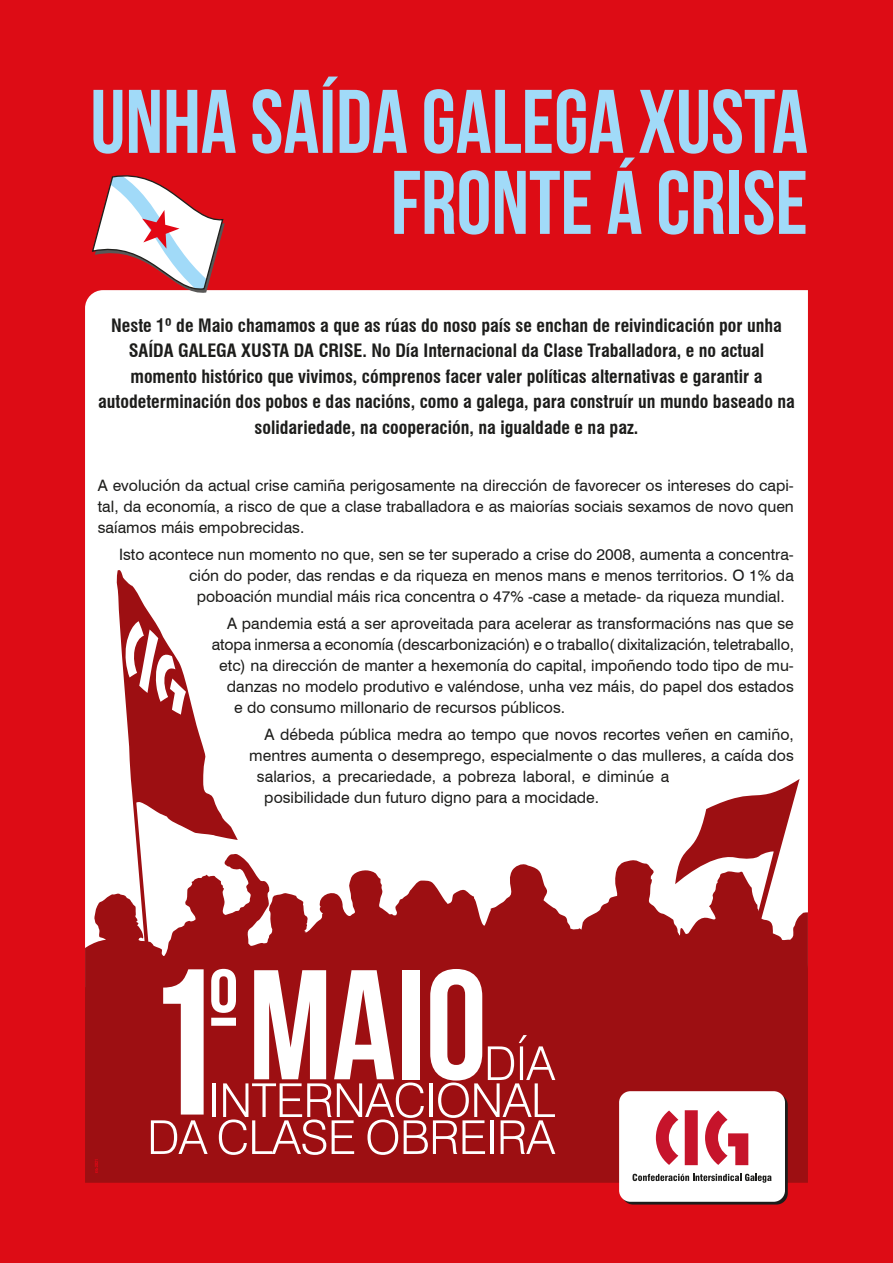
<style>
.page{position:relative;width:893px;height:1263px;background:#dd0c15}
.page>*{position:absolute;margin:0;border:0;box-sizing:border-box;transform-origin:0 0}
._0{font:90px "Bebas Neue";color:#a1daf8}
.Entradilla{font:700 condensed 18px/25.5px "Swiss 721 BT";color:#1d1d1b;text-align:center}
._0-2{font:15.75px "Swiss 721 BT";color:#1d1d1b}
._0_Sen{font:15.75px/21px "Swiss 721 BT";color:#1d1d1b;text-align:justify}
</style>
<div class="page">
<div style="left:85px;top:290px;width:723px;height:280px;background:#fff"></div>
<svg style="left:85px;top:570px;width:723px;height:613px;background:#daa4a6"></svg>
<svg style="left:151px;top:969px;width:404px;height:186px;background:#c06668"></svg>
<svg style="left:95px;top:1159px;width:3px;height:14px"></svg>
<div style="left:622px;top:1094px;width:166px;height:110px;background:#1d1d1b;border-radius:11px"></div>
<div style="left:619px;top:1091px;width:166px;height:111px;background:#fff;border-radius:11px"></div>
<svg style="left:656px;top:1110px;width:92px;height:55px"></svg>
<svg style="left:632px;top:1174px;width:139px;height:9px"></svg>
<svg style="left:91px;top:175px;width:134px;height:119px"></svg>
<p class="_0" style="left:90px;top:72px;width:719px">UNHA SAÍDA GALEGA XUSTA</p>
<p class="_0" style="left:391px;top:153px;width:419px">FRONTE Á CRISE</p>
<p class="Entradilla" style="left:98px;top:312px;width:698px">Neste 1º de Maio chamamos a que as rúas do noso país se enchan de reivindicación por unha SAÍDA GALEGA XUSTA DA CRISE. No Día Internacional da Clase Traballadora, e no actual momento histórico que vivimos, cómprenos facer valer políticas alternativas e garantir a autodeterminación dos pobos e das nacións, como a galega, para construír un mundo baseado na solidariedade, na cooperación, na igualdade e na paz.</p>
<p class="_0_Sen" style="left:98px;top:475px;width:698px">A evolución da actual crise camiña perigosamente na dirección de favorecer os intereses do capi&shy;tal, da economía, a risco de que a clase traballadora e as maiorías sociais sexamos de novo quen saíamos máis empobrecidas.</p>
<p class="_0-2" style="left:119px;top:545px;width:676px">Isto acontece nun momento no que, sen se ter superado a crise do 2008, aumenta a concentra-</p>
<p class="_0-2" style="left:189px;top:566px;width:606px">ción do poder, das rendas e da riqueza en menos mans e menos territorios. O 1% da</p>
<p class="_0-2" style="left:197px;top:587px;width:589px">poboación mundial máis rica concentra o 47% -case a metade- da riqueza mundial.</p>
<p class="_0-2" style="left:227px;top:614px;width:568px">A pandemia está a ser aproveitada para acelerar as transformacións nas que se</p>
<p class="_0-2" style="left:212px;top:635px;width:584px">atopa inmersa a economía (descarbonización) e o traballo( dixitalización, teletraballo,</p>
<p class="_0-2" style="left:219px;top:656px;width:576px">etc) na dirección de manter a hexemonía do capital, impoñendo todo tipo de mu-</p>
<p class="_0-2" style="left:227px;top:677px;width:568px">danzas no modelo produtivo e valéndose, unha vez máis, do papel dos estados</p>
<p class="_0-2" style="left:234px;top:698px;width:332px">e do consumo millonario de recursos públicos.</p>
<p class="_0-2" style="left:265px;top:725px;width:531px">A débeda pública medra ao tempo que novos recortes veñen en camiño,</p>
<p class="_0-2" style="left:249px;top:746px;width:546px">mentres aumenta o desemprego, especialmente o das mulleres, a caída dos</p>
<p class="_0-2" style="left:257px;top:767px;width:414px">salarios, a precariedade, a pobreza laboral, e diminúe a</p>
<p class="_0-2" style="left:264px;top:788px;width:336px">posibilidade dun futuro digno para a mocidade.</p>
</div>
